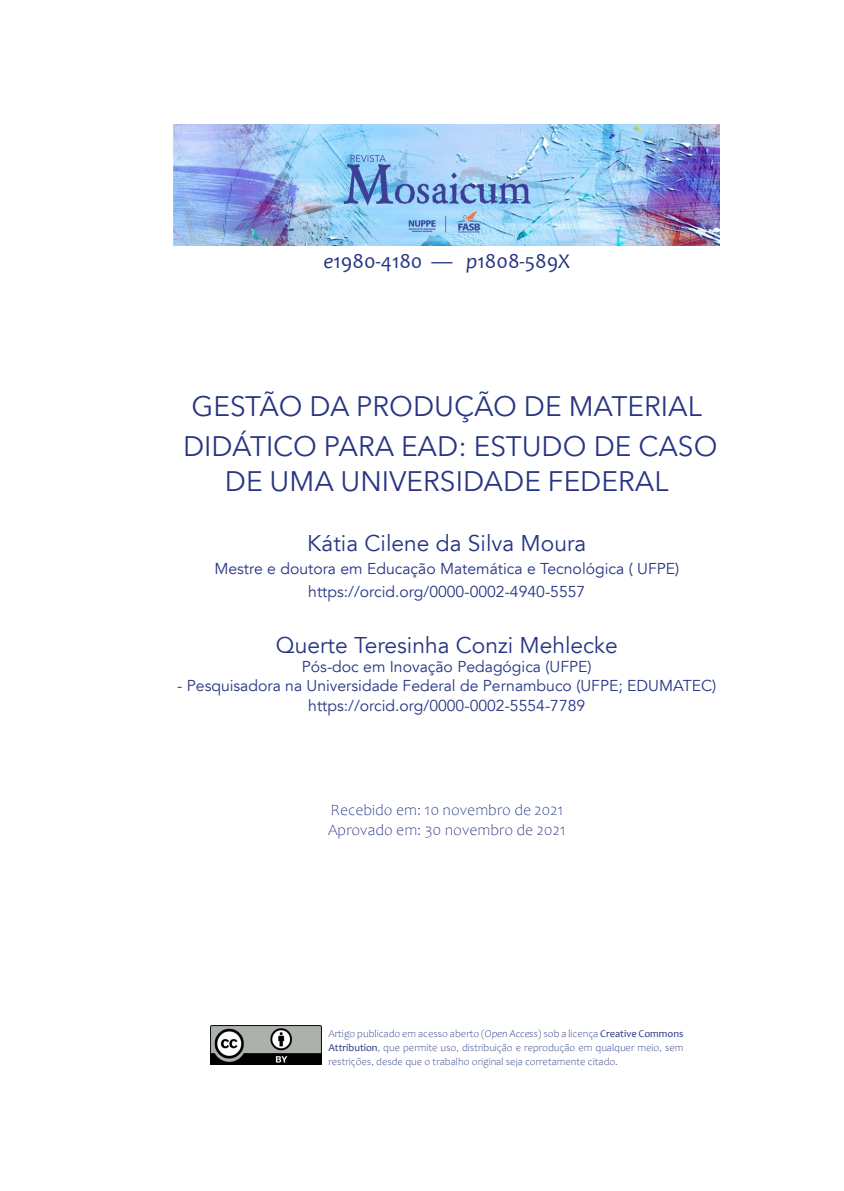
<style>
.page{position:relative;width:844px;height:1191px;background:#fff}
.page>*{position:absolute;margin:0;border:0;box-sizing:border-box;transform-origin:0 0}
.TÍTULO{font:28px "Avenir Next LT Pro";color:#283583}
.AUTORIA{font:22.75px "Avenir LT";color:#283583}
.t1{font:21px "Candara";color:#283583}
.AUTORIA-2{font:15.75px/19.2px "Avenir LT";color:#283583;text-align:center}
.t2{font:300 15.75px "Candara";color:#283583}
.t3{font:300 10.5px/14px "Candara";color:#283583;text-align:justify}
.s1{font-style:italic}
.s2{font-weight:400}
</style>
<div class="page">
<img style="left:174px;top:124px;width:545px;height:122px">
<img style="left:210px;top:1025px;width:112px;height:39px">
<p class="t1" style="left:323px;top:248px;width:248px"><span class="s1">e</span>1980-4180 — <span class="s1">p</span>1808-589X</p>
<p class="TÍTULO" style="left:191px;top:389px;width:512px">GESTÃO DA PRODUÇÃO DE MATERIAL</p>
<p class="TÍTULO" style="left:183px;top:429px;width:536px">DIDÁTICO PARA EAD: ESTUDO DE CASO</p>
<p class="TÍTULO" style="left:225px;top:464px;width:445px">DE UMA UNIVERSIDADE FEDERAL</p>
<p class="AUTORIA" style="left:307px;top:530px;width:280px">Kátia Cilene da Silva Moura</p>
<p class="AUTORIA-2" style="left:214px;top:559px;width:466px">Mestre e doutora em Educação Matemática e Tecnológica ( UFPE)</p>
<p class="AUTORIA-2" style="left:308px;top:582px;width:278px">https://orcid.org/0000-0002-4940-5557</p>
<p class="AUTORIA" style="left:276px;top:632px;width:343px">Querte Teresinha Conzi Mehlecke</p>
<p class="AUTORIA-2" style="left:302px;top:657px;width:291px">Pós-doc em Inovação Pedagógica (UFPE)</p>
<p class="AUTORIA-2" style="left:177px;top:676px;width:540px">- Pesquisadora na Universidade Federal de Pernambuco (UFPE; EDUMATEC) https://orcid.org/0000-0002-5554-7789</p>
<p class="t2" style="left:330px;top:801px;width:234px">Recebido em: 10 novembro de 2021</p>
<p class="t2" style="left:328px;top:821px;width:239px">Aprovado em: 30 novembro de 2021</p>
<p class="t3" style="left:328px;top:1026px;width:356px">Artigo publicado em acesso aberto (<span class="s1">Open Access</span>) sob a licença <span class="s2">Creative Commons Attribution</span>, que permite uso, distribuição e reprodução em qualquer meio, sem restrições, desde que o trabalho original seja corretamente citado.</p>
</div>
